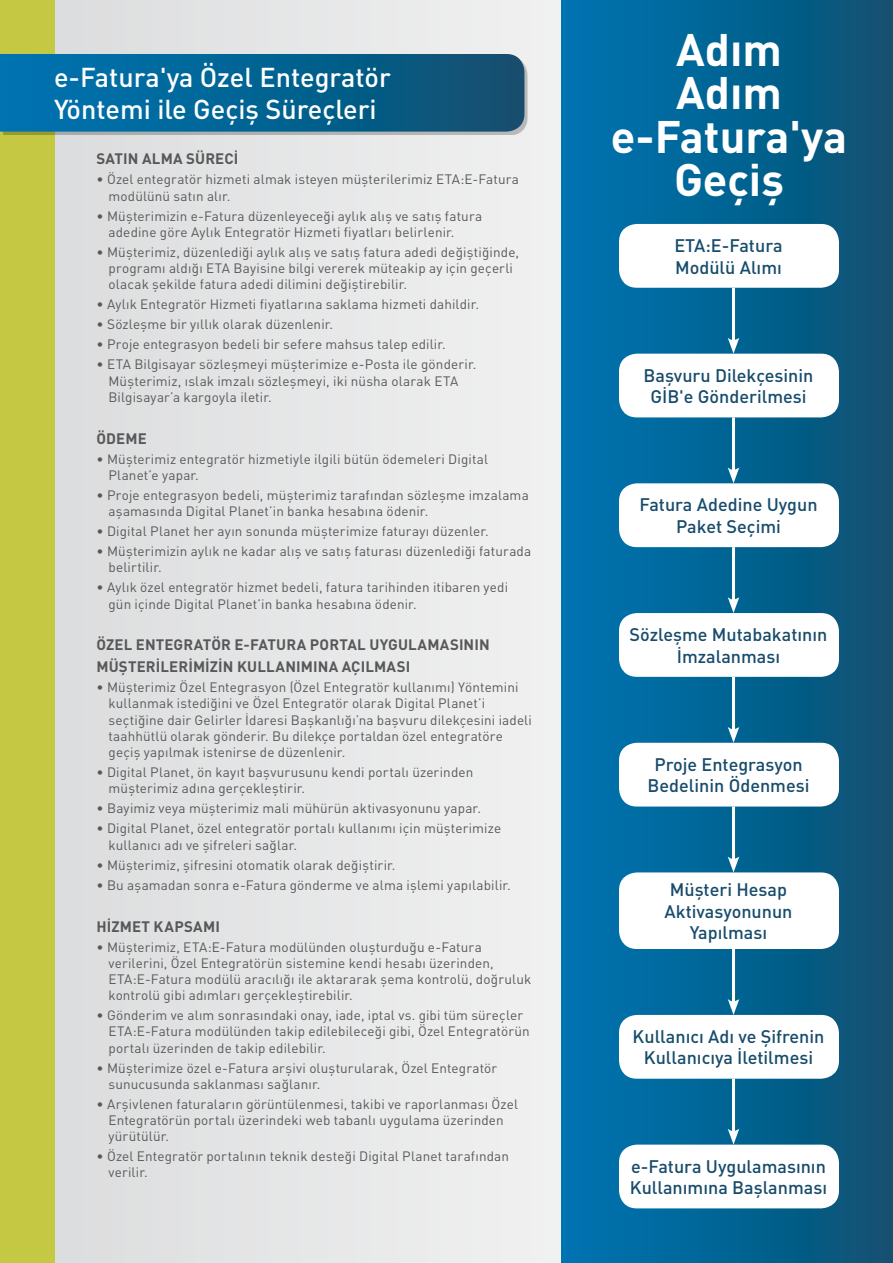
<style>
.page{position:relative;width:893px;height:1263px;background:#e6e7e7}
.page>*{position:absolute;margin:0;border:0;box-sizing:border-box;transform-origin:0 0}
.t1{font:700 45px/43.5px "DIN Pro";color:#fff;text-align:center}
.t2{font:500 27px/32.4px "DIN Pro";color:#fff}
.t3{font:500 18px/21.6px "DIN Pro";color:#184c6c;text-align:center}
.t4{font:700 15px/21.8px "DIN Pro";letter-spacing:.01em;color:#58585a}
.t5{font:13.5px/16.2px "DIN Pro";letter-spacing:.01em;color:#58585a}
</style>
<div class="page">
<div style="left:0;top:0;width:54px;height:1263px;background:#c4c843"></div>
<div style="left:3px;top:57px;width:524px;height:78px;background:#000;opacity:.23"></div>
<svg style="left:0;top:54px;width:524px;height:78px;background:#056391"></svg>
<div style="left:561px;top:0;width:332px;height:1263px;background:linear-gradient(to right,#0076b4,#0d5272)"></div>
<div style="left:619px;top:224px;width:220px;height:64px;background:#fff;border-radius:18px"></div>
<div style="left:619px;top:354px;width:220px;height:63px;background:#fff;border-radius:18px"></div>
<div style="left:619px;top:613px;width:220px;height:64px;background:#fff;border-radius:18px"></div>
<div style="left:619px;top:743px;width:220px;height:63px;background:#fff;border-radius:18px"></div>
<div style="left:619px;top:872px;width:220px;height:77px;background:#fff;border-radius:18px"></div>
<div style="left:619px;top:1015px;width:220px;height:64px;background:#fff;border-radius:18px"></div>
<div style="left:619px;top:1144px;width:220px;height:64px;background:#fff;border-radius:18px"></div>
<div style="left:619px;top:483px;width:220px;height:64px;background:#fff;border-radius:18px"></div>
<hr style="left:732px;top:288px;width:3px;height:55px;background:#fff">
<svg style="left:728px;top:338px;width:11px;height:16px"></svg>
<hr style="left:732px;top:417px;width:3px;height:56px;background:#fff">
<svg style="left:728px;top:467px;width:11px;height:16px"></svg>
<hr style="left:732px;top:547px;width:3px;height:56px;background:#fff">
<svg style="left:728px;top:597px;width:11px;height:16px"></svg>
<hr style="left:732px;top:677px;width:3px;height:55px;background:#fff">
<svg style="left:728px;top:727px;width:11px;height:16px"></svg>
<hr style="left:732px;top:806px;width:3px;height:56px;background:#fff">
<svg style="left:728px;top:856px;width:11px;height:16px"></svg>
<hr style="left:732px;top:949px;width:3px;height:55px;background:#fff">
<svg style="left:728px;top:999px;width:11px;height:16px"></svg>
<hr style="left:732px;top:1079px;width:3px;height:55px;background:#fff">
<svg style="left:728px;top:1128px;width:11px;height:16px"></svg>
<h2 class="t2" style="left:54px;top:60px;width:338px">e-Fatura'ya Özel Entegratör<br>Yöntemi ile Geçiş Süreçleri</h2>
<p class="t4" style="left:97px;top:147px;width:143px">SATIN ALMA SÜRECİ</p>
<p class="t5" style="left:109px;top:171px;width:412px;text-indent:-12px">• Özel entegratör hizmeti almak isteyen müşterilerimiz ETA:E-Fatura modülünü satın alır.</p>
<p class="t5" style="left:109px;top:207px;width:375px;text-indent:-12px">• Müşterimizin e-Fatura düzenleyeceği aylık alış ve satış fatura adedine göre Aylık Entegratör Hizmeti fiyatları belirlenir.</p>
<p class="t5" style="left:109px;top:243px;width:412px;text-indent:-12px">• Müşterimiz, düzenlediği aylık alış ve satış fatura adedi değiştiğinde, programı aldığı ETA Bayisine bilgi vererek müteakip ay için geçerli olacak şekilde fatura adedi dilimini değiştirebilir.</p>
<p class="t5" style="left:97px;top:296px;width:384px">• Aylık Entegratör Hizmeti fiyatlarına saklama hizmeti dahildir.</p>
<p class="t5" style="left:97px;top:316px;width:238px">• Sözleşme bir yıllık olarak düzenlenir.</p>
<p class="t5" style="left:97px;top:336px;width:351px">• Proje entegrasyon bedeli bir sefere mahsus talep edilir.</p>
<p class="t5" style="left:109px;top:356px;width:369px;text-indent:-12px">• ETA Bilgisayar sözleşmeyi müşterimize e-Posta ile gönderir.<br>Müşterimiz, ıslak imzalı sözleşmeyi, iki nüsha olarak ETA<br>Bilgisayar’a kargoyla iletir.</p>
<p class="t4" style="left:97px;top:427px;width:52px">ÖDEME</p>
<p class="t5" style="left:109px;top:450px;width:381px;text-indent:-12px">• Müşterimiz entegratör hizmetiyle ilgili bütün ödemeleri Digital<br>Planet’e yapar.</p>
<p class="t5" style="left:109px;top:486px;width:422px;text-indent:-12px">• Proje entegrasyon bedeli, müşterimiz tarafından sözleşme imzalama aşamasında Digital Planet’in banka hesabına ödenir.</p>
<p class="t5" style="left:97px;top:523px;width:394px">• Digital Planet her ayın sonunda müşterimize faturayı düzenler.</p>
<p class="t5" style="left:109px;top:543px;width:424px;text-indent:-12px">• Müşterimizin aylık ne kadar alış ve satış faturası düzenlediği faturada belirtilir.</p>
<p class="t5" style="left:109px;top:579px;width:401px;text-indent:-12px">• Aylık özel entegratör hizmet bedeli, fatura tarihinden itibaren yedi gün içinde Digital Planet’in banka hesabına ödenir.</p>
<p class="t4" style="left:97px;top:633px;width:395px">ÖZEL ENTEGRATÖR E-FATURA PORTAL UYGULAMASININ<br>MÜŞTERİLERİMİZİN KULLANIMINA AÇILMASI</p>
<p class="t5" style="left:109px;top:679px;width:425px;text-indent:-12px">• Müşterimiz Özel Entegrasyon (Özel Entegratör kullanımı) Yöntemini kullanmak istediğini ve Özel Entegratör olarak Digital Planet’i seçtiğine dair Gelirler İdaresi Başkanlığı’na başvuru dilekçesini iadeli taahhütlü olarak gönderir. Bu dilekçe portaldan özel entegratöre geçiş yapılmak istenirse de düzenlenir.</p>
<p class="t5" style="left:109px;top:763px;width:366px;text-indent:-12px">• Digital Planet, ön kayıt başvurusunu kendi portalı üzerinden müşterimiz adına gerçekleştirir.</p>
<p class="t5" style="left:97px;top:800px;width:386px">• Bayimiz veya müşterimiz mali mühürün aktivasyonunu yapar.</p>
<p class="t5" style="left:109px;top:820px;width:394px;text-indent:-12px">• Digital Planet, özel entegratör portalı kullanımı için müşterimize kullanıcı adı ve şifreleri sağlar.</p>
<p class="t5" style="left:97px;top:856px;width:301px">• Müşterimiz, şifresini otomatik olarak değiştirir.</p>
<p class="t5" style="left:97px;top:876px;width:416px">• Bu aşamadan sonra e-Fatura gönderme ve alma işlemi yapılabilir.</p>
<p class="t4" style="left:97px;top:914px;width:125px">HİZMET KAPSAMI</p>
<p class="t5" style="left:109px;top:938px;width:424px;text-indent:-12px">• Müşterimiz, ETA:E-Fatura modülünden oluşturduğu e-Fatura verilerini, Özel Entegratörün sistemine kendi hesabı üzerinden, ETA:E-Fatura modülü aracılığı ile aktararak şema kontrolü, doğruluk kontrolü gibi adımları gerçekleştirebilir.</p>
<p class="t5" style="left:109px;top:1007px;width:423px;text-indent:-12px">• Gönderim ve alım sonrasındaki onay, iade, iptal vs. gibi tüm süreçler<br>ETA:E-Fatura modülünden takip edilebileceği gibi, Özel Entegratörün portalı üzerinden de takip edilebilir.</p>
<p class="t5" style="left:109px;top:1059px;width:390px;text-indent:-12px">• Müşterimize özel e-Fatura arşivi oluşturularak, Özel Entegratör sunucusunda saklanması sağlanır.</p>
<p class="t5" style="left:109px;top:1095px;width:411px;text-indent:-12px">• Arşivlenen faturaların görüntülenmesi, takibi ve raporlanması Özel<br>Entegratörün portalı üzerindeki web tabanlı uygulama üzerinden yürütülür.</p>
<p class="t5" style="left:109px;top:1148px;width:402px;text-indent:-12px">• Özel Entegratör portalının teknik desteği Digital Planet tarafından verilir.</p>
<h1 class="t1" style="left:611px;top:26px;width:238px">Adım<br>Adım e-Fatura'ya<br>Geçiş</h1>
<h3 class="t3" style="left:674px;top:234px;width:110px;text-align:left">ETA:E-Fatura<br>Modülü Alımı</h3>
<h3 class="t3" style="left:644px;top:364px;width:171px">Başvuru Dilekçesinin<br>GİB'e Gönderilmesi</h3>
<h3 class="t3" style="left:639px;top:493px;width:180px">Fatura Adedine Uygun<br>Paket Seçimi</h3>
<h3 class="t3" style="left:630px;top:623px;width:199px">Sözleşme Mutabakatının<br>İmzalanması</h3>
<h3 class="t3" style="left:647px;top:753px;width:163px">Proje Entegrasyon<br>Bedelinin Ödenmesi</h3>
<h3 class="t3" style="left:665px;top:878px;width:129px">Müşteri Hesap<br>Aktivasyonunun<br>Yapılması</h3>
<h3 class="t3" style="left:633px;top:1025px;width:193px">Kullanıcı Adı ve Şifrenin<br>Kullanıcıya İletilmesi</h3>
<h3 class="t3" style="left:630px;top:1154px;width:199px;text-align:left">e-Fatura Uygulamasının<br>Kullanımına Başlanması</h3>
</div>
